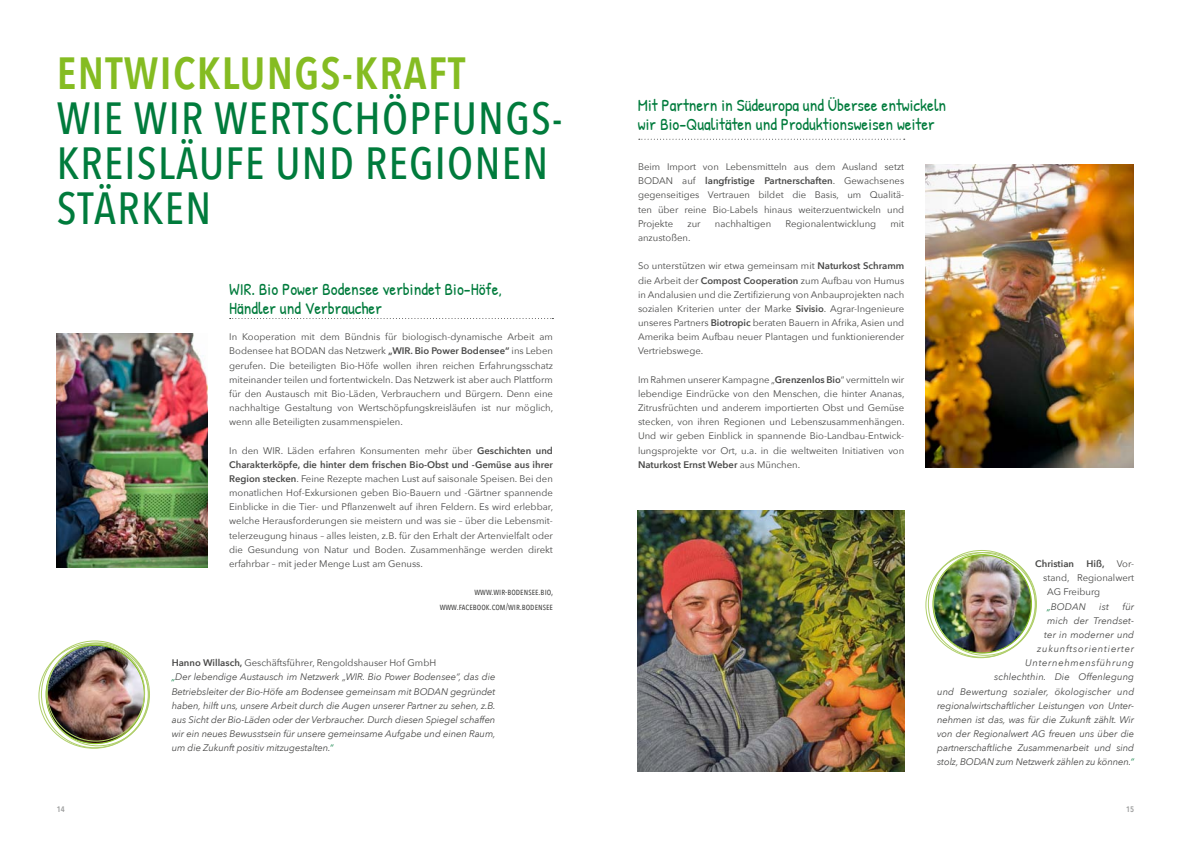
<style>
.page{position:relative;width:1191px;height:842px;background:#fff}
.page>*{position:absolute;margin:0;border:0;box-sizing:border-box;transform-origin:0 0}
.t1{font:500 45px/45px "Avenir Next Condensed";letter-spacing:.03em;color:#007b3c}
.t2{font:600 45px "Avenir Next Condensed";letter-spacing:.03em;color:#85bc22}
.t3{font:17px/19px "Patrick Hand";color:#007b3c}
.t4{font:9.5px/14.2px "Avenir Next";color:#494948;text-align:justify}
.t5{font:italic 9.5px/14.2px "Avenir Next";letter-spacing:-.01em;color:#494948;text-align:right}
.t6{font:9.5px/14.2px "Avenir Next Condensed";color:#3b3b3a;text-align:right}
.t7{font:600 9.5px "Avenir Next";color:#494948}
.t8{font:600 8px "Avenir Next Condensed";color:#9c9d9d}
.s1{font-weight:600}
.s2{font-weight:600;font-style:normal}
.s3{font-style:normal}
.s4{color:#007b3c}
</style>
<div class="page">
<svg style="left:230px;top:318px;width:323px;height:1px"></svg>
<img style="left:57px;top:333px;width:151px;height:234px">
<svg style="left:639px;top:139px;width:265px;height:1px"></svg>
<img style="left:925px;top:164px;width:208px;height:304px">
<img style="left:638px;top:510px;width:266px;height:261px">
<img style="left:933px;top:555px;width:98px;height:98px;border-radius:49px">
<img style="left:46px;top:645px;width:98px;height:98px;border-radius:49px">
<h1 class="t2" style="left:57px;top:34px;width:165px">ENTWICKLUNG</h1>
<h1 class="t2" style="left:321px;top:34px;width:146px">S-KRAFT</h1>
<h1 class="t1" style="left:57px;top:96px;width:507px">WIE WIR WERTSCHÖPFUNGS-<br>KREISLÄUFE UND REGIONEN<br>STÄRKEN</h1>
<h2 class="t3" style="left:229px;top:280px;width:274px">WIR. Bio Power Bodensee verbindet Bio-Höfe,<br>Händler und Verbraucher</h2>
<p class="t4" style="left:229px;top:329px;width:325px">In Kooperation mit dem Bündnis für biologisch-dynamische Arbeit am Bodensee hat BODAN das Netzwerk <span class="s1">„WIR. Bio Power Bodensee“</span> ins Leben gerufen. Die beteiligten Bio-Höfe wollen ihren reichen Erfahrungsschatz miteinander teilen und fortentwickeln. Das Netzwerk ist aber auch Plattform für den Austausch mit Bio-Läden, Verbrauchern und Bürgern. Denn eine nachhaltige Gestaltung von Wertschöpfungskreisläufen ist nur möglich, wenn alle Beteiligten zusammenspielen.</p>
<p class="t4" style="left:229px;top:443px;width:325px">In den WIR. Läden erfahren Konsumenten mehr über <span class="s1">Geschichten und Charakterköpfe, die hinter dem frischen Bio-Obst und -Gemüse aus ihrer Region stecken</span>. Feine Rezepte machen Lust auf saisonale Speisen. Bei den monatlichen Hof-Exkursionen geben Bio-Bauern und -Gärtner spannende Einblicke in die Tier- und Pflanzenwelt auf ihren Feldern. Es wird erlebbar, welche Herausforderungen sie meistern und was sie – über die Lebensmit&shy;telerzeugung hinaus – alles leisten, z.B. für den Erhalt der Artenvielfalt oder die Gesundung von Natur und Boden. Zusammenhänge werden direkt erfahrbar – mit jeder Menge Lust am Genuss.</p>
<p class="t6" style="left:440px;top:584px;width:115px">www.wir-bodensee.bio, www.facebook.com/wir.bodensee</p>
<p class="t5" style="left:172px;top:655px;width:325px;text-align:left"><span class="s2">Hanno Willasch,</span> <span class="s3">Geschäftsführer, Rengoldshauser Hof GmbH<br></span><span class="s4">„</span>Der lebendige Austausch im Netzwerk „WIR. Bio Power Bodensee“, das die Betriebsleiter der Bio-Höfe am Bodensee gemeinsam mit BODAN gegründet haben, hilft uns, unsere Arbeit durch die Augen unserer Partner zu sehen, z.B. aus Sicht der Bio-Läden oder der Verbraucher. Durch diesen Spiegel schaffen wir ein neues Bewusstsein für unsere gemeinsame Aufgabe und einen Raum, um die Zukunft positiv mitzugestalten.<span class="s4">“</span></p>
<h2 class="t3" style="left:638px;top:95px;width:310px">Mit Partnern in Südeuropa und Übersee entwickeln wir Bio-Qualitäten und Produktionsweisen weiter</h2>
<p class="t4" style="left:638px;top:159px;width:268px">Beim Import von Lebensmitteln aus dem Ausland setzt BODAN auf <span class="s1">langfristige Partnerschaften</span>. Gewachsenes gegenseitiges Vertrauen bildet die Basis, um Qualitä&shy;ten über reine Bio-Labels hinaus weiterzuentwickeln und Projekte</p>
<p class="t4" style="left:687px;top:216px;width:15px">zur</p>
<p class="t4" style="left:715px;top:216px;width:58px">nachhaltigen</p>
<p class="t4" style="left:785px;top:216px;width:92px">Regionalentwicklung</p>
<p class="t4" style="left:890px;top:216px;width:15px">mit</p>
<p class="t4" style="left:638px;top:230px;width:54px">anzustoßen.</p>
<p class="t4" style="left:638px;top:259px;width:268px">So unterstützen wir etwa gemeinsam mit <span class="s1">Naturkost Schramm </span>die Arbeit der <span class="s1">Compost Cooperation</span> zum Aufbau von Humus in Andalusien und die Zertifizierung von Anbauprojekten nach sozialen Kriterien unter der Marke <span class="s1">Sivisio</span>. Agrar-Ingenieure unseres Partners <span class="s1">Biotropic</span> beraten Bauern in Afrika, Asien und Amerika beim Aufbau neuer Plantagen und funktionierender Vertriebswege.</p>
<p class="t4" style="left:638px;top:372px;width:268px">Im Rahmen unserer Kampagne „<span class="s1">Grenzenlos Bio</span>“ vermitteln wir lebendige Eindrücke von den Menschen, die hinter Ananas, Zitrusfrüchten und anderem importierten Obst und Gemüse stecken, von ihren Regionen und Lebenszusammenhängen.<br>Und wir geben Einblick in spannende Bio-Landbau-Entwick&shy;lungsprojekte vor Ort, u.a. in die weltweiten Initiativen von <span class="s1">Naturkost Ernst Weber</span> aus München.</p>
<p class="t7" style="left:1035px;top:555px;width:40px">Christian</p>
<p class="t7" style="left:1086px;top:555px;width:19px">Hiß,</p>
<p class="t4" style="left:1116px;top:556px;width:19px">Vor-</p>
<p class="t4" style="left:1043px;top:570px;width:93px">stand, Regionalwert</p>
<p class="t4" style="left:1047px;top:584px;width:55px">AG Freiburg</p>
<p class="t5" style="left:1047px;top:599px;width:40px"><span class="s4">„</span>BODAN</p>
<p class="t5" style="left:1099px;top:599px;width:11px">ist</p>
<p class="t5" style="left:937px;top:599px;width:199px">für<br>mich der Trendset-<br>ter in moderner und<br>zukunftsorientierter<br>Unternehmensführung<br>schlechthin. Die Offenlegung<br>und Bewertung sozialer, ökologischer und regionalwirtschaftlicher Leistungen von Unter&shy;nehmen ist das, was für die Zukunft zählt. Wir von der Regionalwert AG freuen uns über die partnerschaftliche Zusammenarbeit und sind stolz, BODAN zum Netzwerk zählen zu können.<span class="s4">“</span></p>
<p class="t8" style="left:57px;top:802px;width:10px">14</p>
<p class="t8" style="left:1126px;top:802px;width:10px">15</p>
</div>
